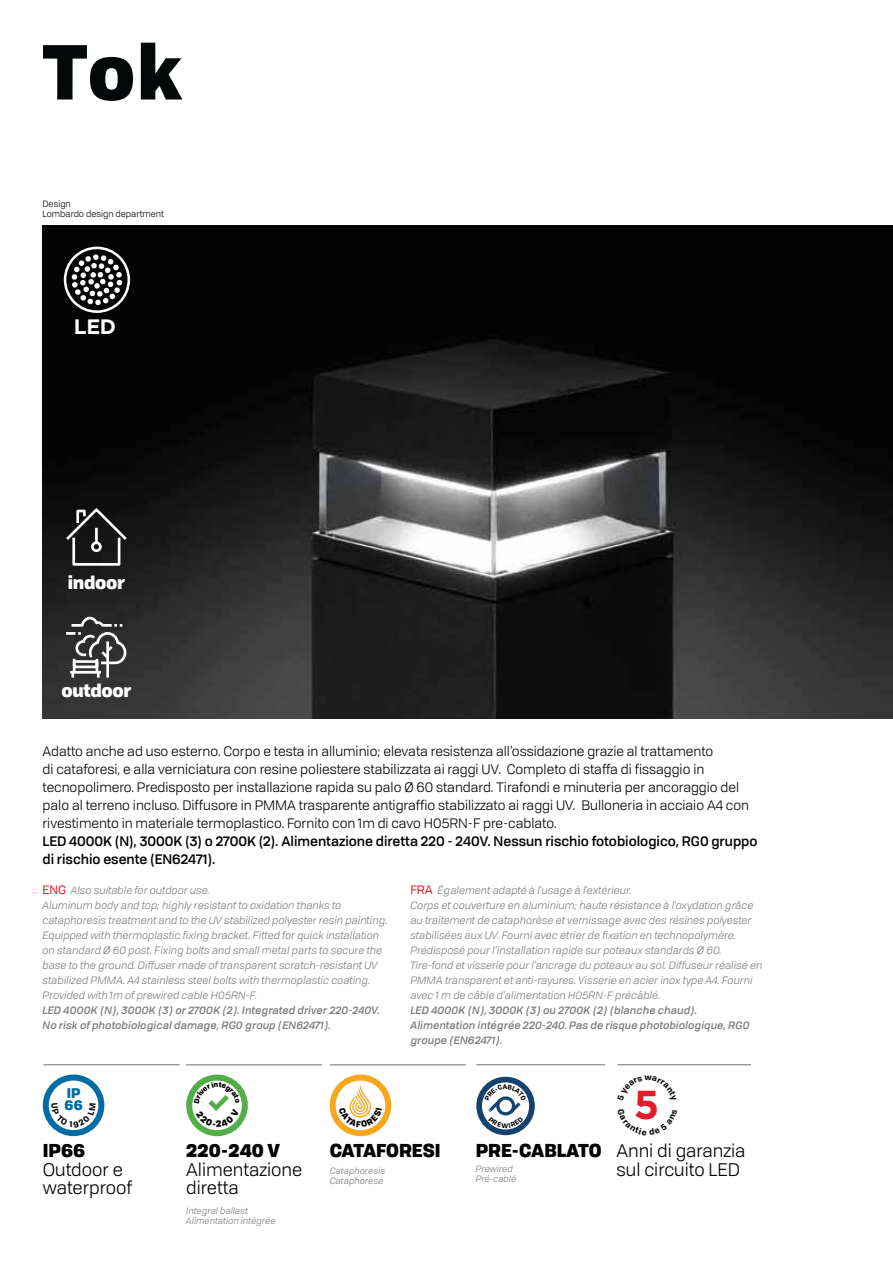
<style>
.page{position:relative;width:893px;height:1263px;background:#fff}
.page>*{position:absolute;margin:0;border:0;box-sizing:border-box;transform-origin:0 0}
.t1{font:900 75px "Tofino";color:#040809}
.t2{font:700 40.35px "Gotham";color:#e31e2a}
.t3{font:700 20.85px "Gotham";color:#fff}
.t4{font:18px/18.8px "Tofino";color:#010202}
.t5{font:900 18px "Tofino";color:#010202}
.t6{font:900 17.7px "Tofino";letter-spacing:-.02em;color:#fff}
.t7{font:13.5px/18px "Tofino";color:#010202}
.t8{font:500 13.5px/18px "Tofino";color:#010202}
.t9{font:900 13.5px/12px "Tofino";color:#006ca5}
.t10{font:italic 10.5px/15px "Tofino";color:#7c7c7b}
.t11{font:italic 500 10.5px/15px "Tofino";color:#7c7c7b}
.t12{font:italic 9px/10.5px "Tofino";color:#7c7c7b}
.t13{font:9px/10.5px "Tofino";color:#040809}
.s1{font-style:normal;font-size:12px;color:#e21e26}
</style>
<div class="page">
<hr style="left:43px;top:1064px;width:137px;height:1px;background:#70706f">
<div style="left:43px;top:1074px;width:61px;height:62px;border:6px solid #006ca5;border-radius:50%"></div>
<hr style="left:617px;top:1064px;width:134px;height:1px;background:#70706f">
<div style="left:330px;top:1074px;width:61px;height:62px;border:6px solid #f6a71c;border-radius:50%"></div>
<hr style="left:330px;top:1064px;width:136px;height:1px;background:#70706f">
<hr style="left:186px;top:1064px;width:136px;height:1px;background:#70706f">
<div style="left:186px;top:1074px;width:62px;height:62px;border:6px solid #52ae47;border-radius:50%"></div>
<img style="left:43px;top:225px;width:850px;height:494px">
<svg style="left:63px;top:506px;width:67px;height:61px;background:#343434"></svg>
<hr style="left:95px;top:528px;width:3px;height:15px;background:#fff">
<div style="left:91px;top:541px;width:11px;height:11px;border:3px solid #fff;border-radius:50%"></div>
<svg style="left:66px;top:615px;width:62px;height:63px"></svg>
<svg style="left:64px;top:247px;width:66px;height:66px"></svg>
<hr style="left:476px;top:1064px;width:129px;height:1px;background:#70706f">
<div style="left:476px;top:1077px;width:59px;height:58px;border:6px solid #14426f;border-radius:50%"></div>
<svg style="left:51px;top:1115px;width:45px;height:12px"></svg>
<svg style="left:339px;top:1084px;width:43px;height:43px"></svg>
<svg style="left:194px;top:1082px;width:46px;height:45px"></svg>
<svg style="left:485px;top:1084px;width:41px;height:44px"></svg>
<h1 class="t1" style="left:43px;top:43px;width:141px">Tok</h1>
<p class="t13" style="left:43px;top:199px;width:123px">Design<br>Lombardo design department</p>
<h3 class="t3" style="left:74px;top:320px;width:44px">LED</h3>
<h3 class="t6" style="left:68px;top:575px;width:59px">indoor</h3>
<h3 class="t6" style="left:62px;top:684px;width:71px">outdoor</h3>
<p class="t7" style="left:43px;top:743px;width:708px">Adatto anche ad uso esterno. Corpo e testa in alluminio; elevata resistenza all’ossidazione grazie al trattamento<br>di cataforesi, e alla verniciatura con resine poliestere stabilizzata ai raggi UV. Completo di staffa di fissaggio in tecnopolimero. Predisposto per installazione rapida su palo Ø 60 standard. Tirafondi e minuteria per ancoraggio del palo al terreno incluso. Diffusore in PMMA trasparente antigraffio stabilizzato ai raggi UV. Bulloneria in acciaio A4 con rivestimento in materiale termoplastico. Fornito con 1m di cavo H05RN-F pre-cablato.</p>
<p class="t8" style="left:43px;top:833px;width:717px">LED 4000K (N), 3000K (3) o 2700K (2). Alimentazione diretta 220 - 240V. Nessun rischio fotobiologico, RG0 gruppo di rischio esente (EN62471).</p>
<p class="t10" style="left:43px;top:884px;width:346px"><span class="s1">ENG</span> Also suitable for outdoor use.<br>Aluminum body and top; highly resistant to oxidation thanks to cataphoresis treatment and to the UV stabilized polyester resin painting.<br>Equipped with thermoplastic fixing bracket. Fitted for quick installation on standard Ø 60 post. Fixing bolts and small metal parts to secure the base to the ground. Diffuser made of transparent scratch-resistant UV stabilized PMMA. A4 stainless steel bolts with thermoplastic coating.<br>Provided with 1m of prewired cable H05RN-F.</p>
<p class="t11" style="left:43px;top:1004px;width:339px">LED 4000K (N), 3000K (3) or 2700K (2). Integrated driver 220-240V.<br>No risk of photobiological damage, RG0 group (EN62471).</p>
<p class="t10" style="left:410px;top:884px;width:354px"><span class="s1">FRA</span> Également adapté à l'usage à l'extérieur.<br>Corps et couverture en aluminium; haute résistance à l'oxydation grâce au traitement de cataphorèse et vernissage avec des résines polyester stabilisées aux UV. Fourni avec étrier de fixation en technopolymère.<br>Prédisposé pour l’installation rapide sur poteaux standards Ø 60.<br>Tire-fond et visserie pour l’ancrage du poteaux au sol. Diffuseur réalisé en PMMA transparent et anti-rayures. Visserie en acier inox type A4. Fourni avec 1 m de câble d’alimentation H05RN-F précâblé.</p>
<p class="t11" style="left:410px;top:1004px;width:341px">LED 4000K (N), 3000K (3) ou 2700K (2) (blanche chaud).<br>Alimentation intégrée 220-240. Pas de risque photobiologique, RG0 groupe (EN62471).</p>
<p class="t9" style="left:65px;top:1089px;width:20px">IP<br>66</p>
<h3 class="t5" style="left:43px;top:1143px;width:44px">IP66</h3>
<h3 class="t4" style="left:43px;top:1161px;width:91px">Outdoor e waterproof</h3>
<h3 class="t5" style="left:186px;top:1143px;width:95px">220-240 V</h3>
<h3 class="t4" style="left:186px;top:1161px;width:117px">Alimentazione diretta</h3>
<p class="t12" style="left:186px;top:1206px;width:91px">Integral ballast<br>Alimentation intégrée</p>
<h3 class="t5" style="left:330px;top:1143px;width:112px">CATAFORESI</h3>
<p class="t12" style="left:330px;top:1166px;width:57px">Cataphoresis<br>Cataphorèse</p>
<h3 class="t5" style="left:476px;top:1143px;width:127px">PRE-CABLATO</h3>
<p class="t12" style="left:476px;top:1164px;width:42px">Prewired<br>Pré-cablé</p>
<h2 class="t2" style="left:634px;top:1091px;width:27px">5</h2>
<h3 class="t4" style="left:617px;top:1142px;width:130px">Anni di garanzia sul circuito LED</h3>
</div>
